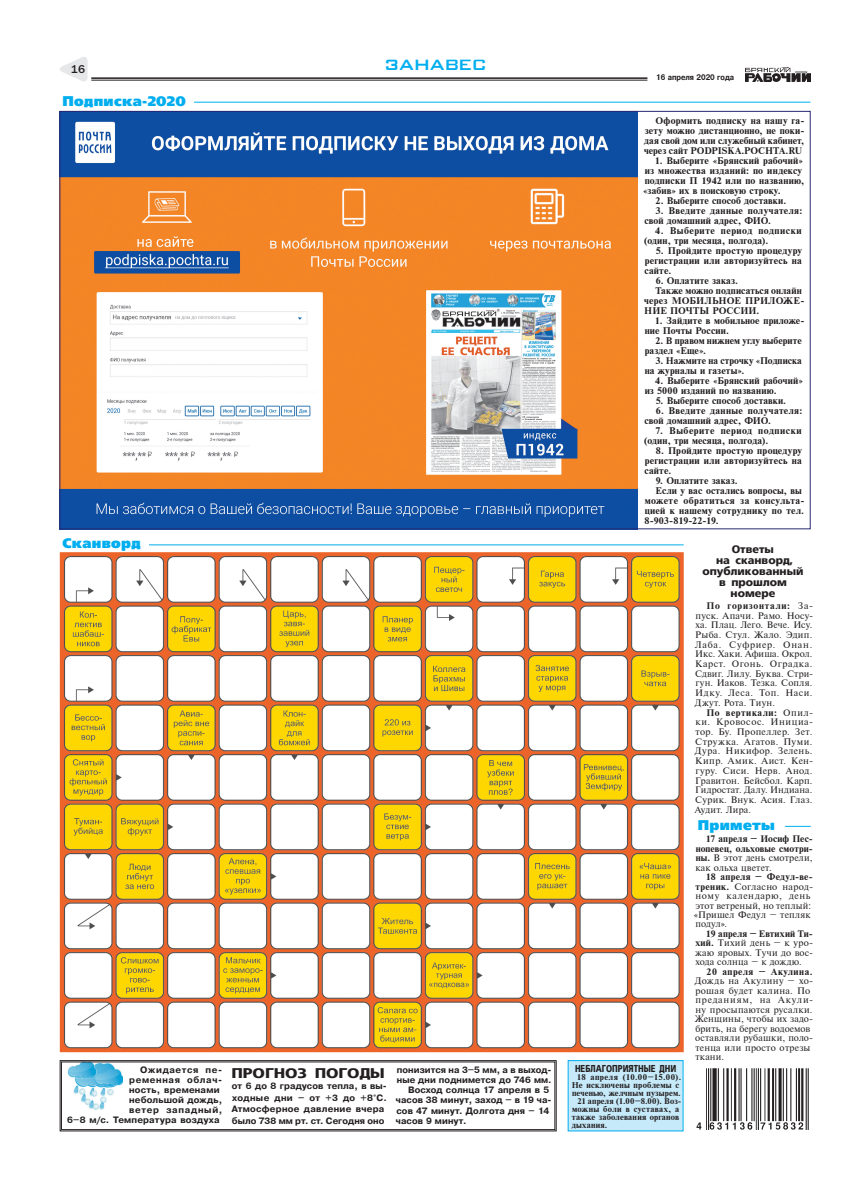
<style>
.page{position:relative;width:842px;height:1191px;background:#fff}
.page>*{position:absolute;margin:0;border:0;box-sizing:border-box;transform-origin:0 0}
.t1{font:20px "Bank Gothic RUSS Medium";color:#00aeef}
.t2{font:500 14px "AG Foreigner ULB Plain";letter-spacing:.025em;color:#00aeef}
.t3{font:700 14px "AG Foreigner";letter-spacing:-.005em;color:#231f20;scale:1.14 1}
.t4{font:11.5px "Franklin Gothic Medium C";color:#231f20}
.t5{font:700 11px/11px "AG Foreigner";color:#231f20;text-align:center}
.t6{font:700 10px "AG Foreigner";color:#231f20;scale:.78 1}
.t7{font:700 9.2px/10px "Times ET";letter-spacing:.015em;color:#231f20}
.t8{font:700 9.2px/10px "Times ET";letter-spacing:.035em;color:#231f20}
.t9{font:700 9.2px/10px "Times ET";letter-spacing:.04em;color:#231f20}
.t10{font:9px/9.7px "Times ET";letter-spacing:.025em;color:#231f20;text-align:justify}
.t11{font:700 9px/10.1px "Pragmatica";letter-spacing:.015em;color:#231f20;text-align:right}
.t12{font:700 9px/9.5px "Times ET";letter-spacing:.015em;color:#231f20;text-align:justify}
.t13{font:700 9px "Times ET";letter-spacing:.055em;color:#231f20}
.t14{font:700 8px "Times ET";letter-spacing:.025em;color:#231f20}
.t15{font:700 8px "Times ET";letter-spacing:.055em;color:#231f20}
.t16{font:700 8px "Pragmatica";color:#231f20;scale:.89 1}
.s1{font-weight:700}
.s2{font-weight:400}
</style>
<div class="page">
<img style="left:746px;top:67px;width:65px;height:14px">
<hr style="left:91px;top:80px;width:556px;height:1px;background:#231f20">
<hr style="left:91px;top:77px;width:556px;height:2px;background:#231f20">
<svg style="left:60px;top:57px;width:28px;height:24px"></svg>
<hr style="left:701px;top:826px;width:110px;height:1px;background:#00aeef">
<div style="left:695px;top:818px;width:89px;height:16px;background:#fff"></div>
<hr style="left:60px;top:544px;width:624px;height:1px;background:#00aeef">
<hr style="left:60px;top:102px;width:750px;height:1px;background:#00aeef">
<div style="left:60px;top:536px;width:89px;height:16px;background:#fff"></div>
<div style="left:60px;top:94px;width:134px;height:16px;background:#fff"></div>
<img style="left:696px;top:1068px;width:113px;height:62px">
<div style="left:568px;top:1060px;width:115px;height:71px;background:#c6eafa"></div>
<div style="left:568px;top:1060px;width:116px;height:71px;border:1px solid #00aeef"></div>
<svg style="left:59px;top:1060px;width:498px;height:72px"></svg>
<img style="left:62px;top:113px;width:576px;height:414px">
<img style="left:60px;top:552px;width:624px;height:500px">
<p class="t4" style="left:71px;top:63px;width:16px">16</p>
<h2 class="t2" style="left:62px;top:93px;width:125px">Подписка-2020</h2>
<h2 class="t2" style="left:62px;top:535px;width:80px">Сканворд</h2>
<h1 class="t1" style="left:385px;top:54px;width:103px">занавес</h1>
<p class="t11" style="left:67px;top:1065px;width:157px">Ожидается пе-<br>ременная облач-<br>ность, временами<br>небольшой дождь,<br>ветер западный,<br>6–8 м/с. Температура воздуха</p>
<h2 class="t3" style="left:231px;top:1064px;width:136px">ПРОГНОЗ ПОГОДЫ</h2>
<p class="t11" style="left:232px;top:1080px;width:157px;line-height:11.5px;text-align:left">от 6 до 8 градусов тепла, в вы&shy;ходные дни – от +3 до +8°С.<br>Атмосферное давление вчера было 738 мм рт. ст. Сегодня оно</p>
<p class="t11" style="left:397px;top:1065px;width:156px">понизится на 3–5 мм, а в выход-</p>
<p class="t11" style="left:397px;top:1075px;width:156px">ные дни поднимется до 746 мм.</p>
<p class="t11" style="left:408px;top:1085px;width:143px">Восход солнца 17 апреля в 5</p>
<p class="t11" style="left:396px;top:1095px;width:157px">часов 38 минут, заход – в 19 ча-</p>
<p class="t11" style="left:396px;top:1105px;width:154px">сов 47 минут. Долгота дня – 14</p>
<p class="t11" style="left:396px;top:1115px;width:72px">часов 9 минут.</p>
<p class="t16" style="left:656px;top:73px;width:89px">16 апреля 2020 года</p>
<p class="t7" style="left:644px;top:115px;width:162px;text-align:justify;text-indent:12px">Оôормить подписку на нашу га&shy;зету можно дистанционно, не поки&shy;дая свой дом или служебный кабинет, через сайт PODPISKA.POCHTA.RU</p>
<p class="t7" style="left:643px;top:155px;width:163px;text-indent:12px">1. Âыберите «Áрÿнский рабо÷ий» из множества изданий: по индексу подписки Ï 1942 или по названиþ, «забив» иõ в поисковуþ строку.</p>
<p class="t7" style="left:655px;top:195px;width:132px">2. Выберите способ доставки.</p>
<p class="t7" style="left:644px;top:205px;width:159px;text-indent:11px">3. Введите данные получателя: свой домашний адрес, ÔÈО.</p>
<p class="t8" style="left:644px;top:225px;width:159px;text-indent:11px">4. Выберите период подписки (один, три месÿöа, полгода).</p>
<p class="t7" style="left:644px;top:245px;width:159px;text-align:justify;text-indent:11px">5. Ïройдите простуþ проöедуру регистрации или авторизуйтесь на сайте.</p>
<p class="t7" style="left:656px;top:275px;width:84px">6. Оплатите заказ.</p>
<p class="t7" style="left:655px;top:285px;width:148px">Также можно подписаться онлайн</p>
<p class="t7" style="left:644px;top:295px;width:162px">через ÌОБÈЛÜНОÅ ПÐÈЛОÆÅ-</p>
<p class="t7" style="left:644px;top:305px;width:117px">НÈÅ ПОЧТÛ ÐОССÈÈ.</p>
<p class="t7" style="left:645px;top:315px;width:161px;text-indent:10px">1. Çайдите в мобильное приложе&shy;ние Почты Ðоссии.</p>
<p class="t7" style="left:645px;top:335px;width:158px;text-indent:11px">2. В правом нижнем углу выберите раздел «Åще».</p>
<p class="t7" style="left:645px;top:355px;width:159px;text-indent:11px">3. Нажмите на строчку «Подписка на журналы и газеты».</p>
<p class="t7" style="left:645px;top:375px;width:160px;text-indent:11px">4. Выберите «Брянский рабочий» из 5000 изданий по названиþ.</p>
<p class="t7" style="left:656px;top:395px;width:132px">5. Âыберите способ доставки.</p>
<p class="t7" style="left:644px;top:405px;width:159px;text-indent:11px">6. Введите данные получателя: свой домашний адрес, ÔÈО.</p>
<p class="t9" style="left:644px;top:425px;width:159px;text-indent:11px">7. Âыберите период подписки (один, три месÿöа, полгода).</p>
<p class="t7" style="left:644px;top:445px;width:159px;text-align:justify;text-indent:11px">8. Ïройдите простуþ проöедуру регистрации или авторизуйтесь на сайте.</p>
<p class="t7" style="left:656px;top:475px;width:84px">9. Оплатите заказ.</p>
<p class="t7" style="left:655px;top:485px;width:148px">Åсли у вас остались вопросы, вы</p>
<p class="t8" style="left:645px;top:495px;width:161px">можете обратиться за консульта-</p>
<p class="t7" style="left:645px;top:505px;width:161px">цией к нашему сотруднику по тел.</p>
<p class="t7" style="left:644px;top:515px;width:76px">8-903-819-22-19.</p>
<p class="t5" style="left:702px;top:544px;width:103px">Ответы<br>на сканворд, опубликованный в прошлом номере</p>
<p class="t6" style="left:575px;top:1062px;width:131px">НЕБЛАГОПРИЯТНЫЕ ДНИ</p>
<p class="t15" style="left:577px;top:1072px;width:106px">18 апрелÿ (10.00–15.00).</p>
<p class="t14" style="left:572px;top:1080px;width:109px">Не исклþчены проблемы с</p>
<p class="t14" style="left:572px;top:1088px;width:110px">печеньþ, желчным пузырем.</p>
<p class="t14" style="left:577px;top:1096px;width:105px">21 апрелÿ (1.00–8.00). Âоз-</p>
<p class="t14" style="left:572px;top:1104px;width:109px">можны боли в суставаõ, а</p>
<p class="t14" style="left:572px;top:1112px;width:109px">также заболевания органов</p>
<p class="t14" style="left:572px;top:1120px;width:37px">дыõания.</p>
<p class="t10" style="left:695px;top:601px;width:120px;text-indent:12px"><span class="s1">По горизонтали:</span> За&shy;пуск. Апачи. Рамо. Носу&shy;ха. Плац. Лего. Вече. Ису.<br>Рыба. Стул. Жало. Эдип.<br>Лаба. Суфриер. Онан.<br>Икс. Хаки. Афиша. Окрол.<br>Карст. Огонь. Оградка.<br>Сдвиг. Лилу. Буква. Стри&shy;гун. Иаков. Тезка. Сопля.<br>Идку. Леса. Топ. Наси.<br>Джут. Рота. Тиун.</p>
<p class="t10" style="left:695px;top:707px;width:120px;text-indent:12px"><span class="s1">По вертикали:</span> Опил&shy;ки. Кровосос. Инициа&shy;тор. Бу. Пропеллер. Зет.<br>Стружка. Агатов. Пуми.<br>Дура. Никифор. Зелень.<br>Кипр. Амик. Аист. Кен&shy;гуру. Сиси. Нерв. Анод.<br>Гравитон. Бейсбол. Карп.<br>Гидростат. Далу. Индиана.<br>Сурик. Внук. Асия. Глаз.<br>Аудит. Лира.</p>
<p class="t12" style="left:695px;top:834px;width:119px;text-indent:10px">17 апрелÿ – Èосиô Ïес&shy;нопевец, ольõовые смотри&shy;ны. <span class="s2">В этот день смотрели, как ольха цветет.</span></p>
<p class="t10" style="left:694px;top:872px;width:121px;text-align:left;text-indent:12px"><span class="s1">18 апрелÿ – Ôедул-ве&shy;треник.</span> Согласно народ&shy;ному календарю, день этот ветреный, но теплый: «Пришел Федул – тепляк подул».</p>
<p class="t10" style="left:695px;top:929px;width:119px;text-indent:11px"><span class="s1">19 апрелÿ – Åвтиõий Òи&shy;õий.</span> Тихий день – к уро&shy;жаю яровых. Тучи до вос&shy;хода солнца – к дождю.</p>
<p class="t13" style="left:707px;top:966px;width:107px">20 апрелÿ – Àкулина.</p>
<p class="t10" style="left:695px;top:976px;width:120px;text-align:left">Дождь на Акулину – хо&shy;рошая будет калина. По преданиям, на Акули&shy;ну просыпаются русалки.<br>Женщины, чтобы их задо&shy;брить, на берегу водоемов оставляли рубашки, поло&shy;тенца или просто отрезы ткани.</p>
<h2 class="t2" style="left:698px;top:817px;width:79px">Приметы</h2>
</div>
